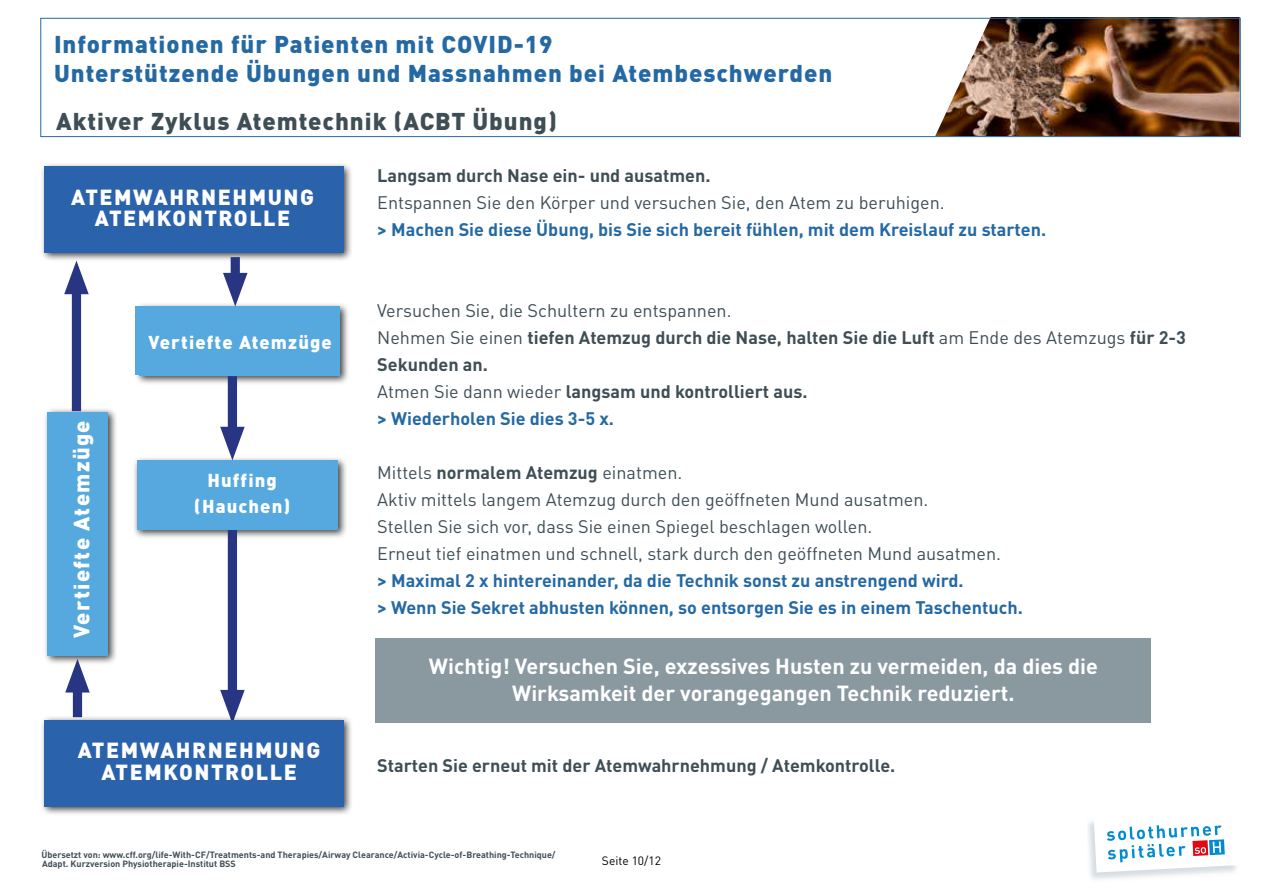
<style>
.page{position:relative;width:1263px;height:893px;background:#fff}
.page>*{position:absolute;margin:0;border:0;box-sizing:border-box;transform-origin:0 0}
.t1{font:900 24px/28.8px "DINOT";letter-spacing:.04em;color:#2469a4}
.t2{font:900 24px "DINOT";letter-spacing:.04em;color:#3f4e55}
.t3{font:900 21.9px "DINOT";letter-spacing:.06em;color:#fff}
.t4{font:700 21.6px/27px "DINOT";color:#fff;text-align:center}
.t5{font:900 21.6px/21.6px "DINOT";letter-spacing:.07em;color:#fff;text-align:center}
.t6{font:900 18.45px/25.3px "DINOT";letter-spacing:.06em;color:#fff;text-align:center}
.t7{font:18px/27px "DINOT";color:#3f4e55}
.t8{font:700 18px/27px "DINOT";color:#2469a4}
.t9{font:700 18px "DINOT";color:#3f4e55}
.t10{font:12px "DINOT";color:#000}
.t11{font:700 9px/9px "DINOT";color:#3f4e55}
.s1{font-weight:700}
.s2{font-weight:700;color:#2469a4}
</style>
<div class="page">
<svg style="left:1094px;top:824px;width:144px;height:48px"></svg>
<img style="left:935px;top:17px;width:304px;height:118px">
<div style="left:40px;top:18px;width:1201px;height:119px;border:1px solid #2469a4"></div>
<div style="left:40px;top:162px;width:314px;height:100px;background:#000;opacity:.75"></div>
<div style="left:45px;top:166px;width:299px;height:87px;background:#2a62ac"></div>
<div style="left:135px;top:302px;width:214px;height:83px;background:#000;opacity:.75"></div>
<div style="left:139px;top:307px;width:201px;height:69px;background:#55a9de"></div>
<div style="left:135px;top:307px;width:201px;height:68px;background:#55a9de"></div>
<div style="left:132px;top:456px;width:215px;height:83px;background:#000;opacity:.75"></div>
<div style="left:137px;top:460px;width:201px;height:70px;background:#55a9de"></div>
<div style="left:43px;top:408px;width:74px;height:258px;background:#000;opacity:.75"></div>
<div style="left:47px;top:412px;width:61px;height:244px;background:#55a9de"></div>
<div style="left:231px;top:257px;width:9px;height:30px;background:#283583"></div>
<svg style="left:223px;top:273px;width:24px;height:34px"></svg>
<div style="left:228px;top:376px;width:9px;height:65px;background:#283583"></div>
<svg style="left:220px;top:427px;width:25px;height:33px"></svg>
<div style="left:228px;top:530px;width:9px;height:174px;background:#283583"></div>
<svg style="left:220px;top:690px;width:25px;height:25px"></svg>
<div style="left:73px;top:678px;width:9px;height:39px;background:#283583"></div>
<svg style="left:65px;top:659px;width:25px;height:33px"></svg>
<div style="left:72px;top:280px;width:9px;height:131px;background:#283583"></div>
<svg style="left:64px;top:261px;width:25px;height:33px"></svg>
<div style="left:40px;top:715px;width:314px;height:101px;background:#000;opacity:.75"></div>
<div style="left:45px;top:720px;width:299px;height:87px;background:#2a62ac"></div>
<div style="left:376px;top:638px;width:775px;height:84px;background:#8a98a0"></div>
<h1 class="t1" style="left:54px;top:28px;width:780px">Informationen für Patienten mit COVID-19<br>Unterstützende Übungen und Massnahmen bei Atembeschwerden</h1>
<h1 class="t2" style="left:56px;top:102px;width:502px">Aktiver Zyklus Atemtechnik (ACBT Übung)</h1>
<p class="t5" style="left:71px;top:184px;width:244px">ATEMWAHRNEHMUNG<br>ATEMKONTROLLE</p>
<p class="t3" style="left:64px;top:638px;width:219px;rotate:-90deg">Vertiefte Atemzüge</p>
<p class="t6" style="left:148px;top:328px;width:185px">Vertiefte Atemzüge</p>
<p class="t6" style="left:194px;top:467px;width:97px">Huffing (Hauchen)</p>
<p class="t5" style="left:78px;top:738px;width:244px">ATEMWAHRNEHMUNG<br>ATEMKONTROLLE</p>
<p class="t9" style="left:377px;top:164px;width:335px">Langsam durch Nase ein- und ausatmen.</p>
<p class="t7" style="left:377px;top:189px;width:569px">Entspannen Sie den Körper und versuchen Sie, den Atem zu beruhigen.</p>
<p class="t8" style="left:377px;top:215px;width:670px">&gt; Machen Sie diese Übung, bis Sie sich bereit fühlen, mit dem Kreislauf zu starten.</p>
<p class="t7" style="left:377px;top:297px;width:810px">Versuchen Sie, die Schultern zu entspannen.<br>Nehmen Sie einen <span class="s1">tiefen Atemzug durch die Nase, halten Sie die Luft</span> am Ende des Atemzugs <span class="s1">für 2-3<br>Sekunden an.<br></span>Atmen Sie dann wieder <span class="s1">langsam und kontrolliert aus.<br></span><span class="s2">&gt; Wiederholen Sie dies 3-5 x.</span></p>
<p class="t7" style="left:377px;top:459px;width:625px">Mittels <span class="s1">normalem Atemzug</span> einatmen.<br>Aktiv mittels langem Atemzug durch den geöffneten Mund ausatmen.<br>Stellen Sie sich vor, dass Sie einen Spiegel beschlagen wollen.<br>Erneut tief einatmen und schnell, stark durch den geöffneten Mund ausatmen.</p>
<p class="t8" style="left:377px;top:566px;width:647px">&gt; Maximal 2 x hintereinander, da die Technik sonst zu anstrengend wird.<br>&gt; Wenn Sie Sekret abhusten können, so entsorgen Sie es in einem Taschentuch.</p>
<p class="t4" style="left:429px;top:652px;width:670px">Wichtig! Versuchen Sie, exzessives Husten zu vermeiden, da dies die<br>Wirksamkeit der vorangegangen Technik reduziert.</p>
<p class="t9" style="left:377px;top:754px;width:520px">Starten Sie erneut mit der Atemwahrnehmung / Atemkontrolle.</p>
<p class="t11" style="left:41px;top:850px;width:516px">Übersetzt von: www.cff.org/life-With-CF/Treatments-and Therapies/Airway Clearance/Activia-Cycle-of-Breathing-Technique/<br>Adapt. Kurzversion Physiotherapie-Institut BSS</p>
<p class="t10" style="left:602px;top:853px;width:61px">Seite 10/12</p>
</div>
